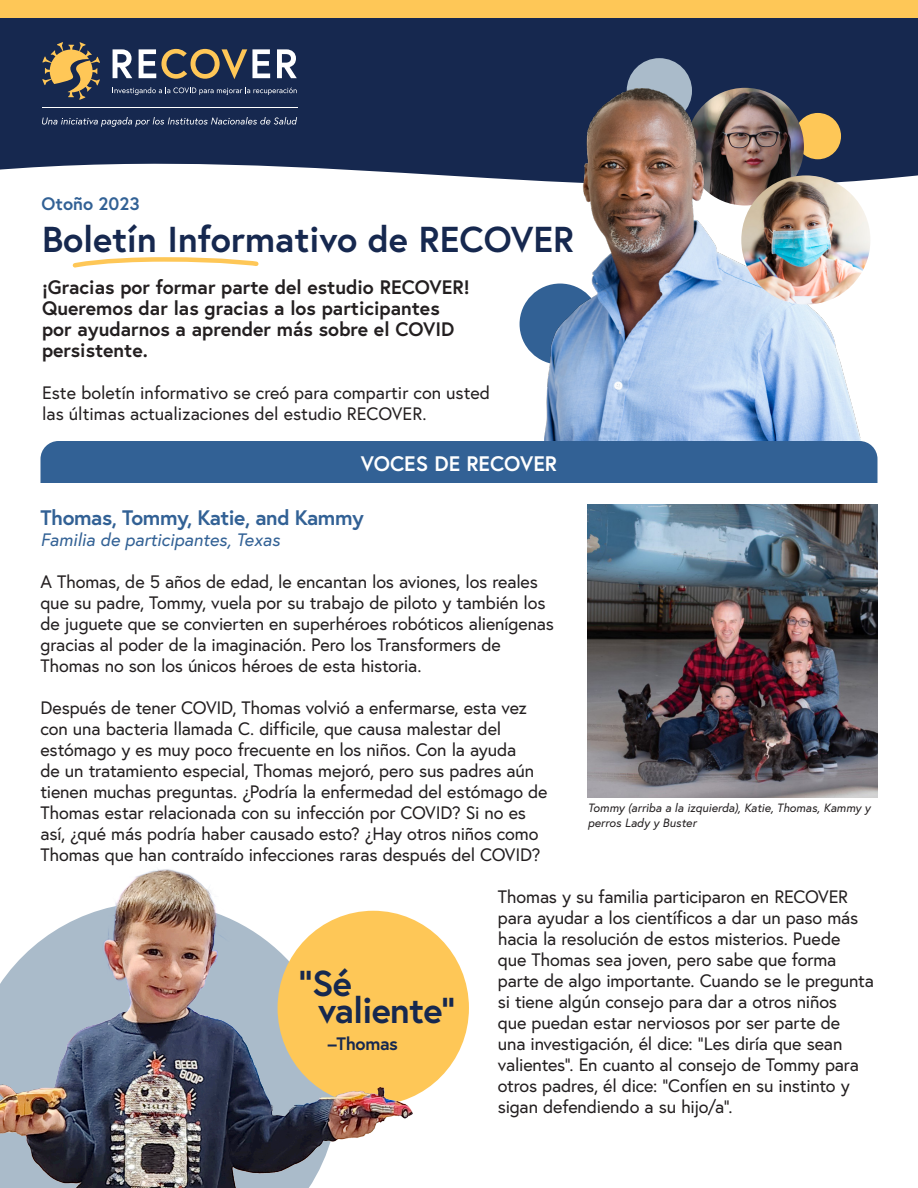
<style>
.page{position:relative;width:918px;height:1188px;background:#fff}
.page>*{position:absolute;margin:0;border:0;box-sizing:border-box;transform-origin:0 0}
.H2{font:700 36px "Europa";color:#16284f}
.H4{font:700 36px "Europa";letter-spacing:-.02em;color:#16284f}
.H4-2{font:700 21px "Europa";letter-spacing:-.02em;color:#326195}
.H2_Caps{font:700 21px "Europa";color:#fff}
.Opening_para_text{font:700 19.5px/21px "Europa";color:#231f20}
.t1{font:18px/21px "Europa";letter-spacing:-.01em;color:#231f20}
.H4-3{font:italic 18px "Europa";color:#326195}
.H3{font:700 18px "Europa";color:#326195}
.H4-4{font:700 18px "Europa";letter-spacing:-.02em;color:#16284f}
.t2{font:italic 12px/15px "Europa";letter-spacing:.005em;color:#231f20}
</style>
<div class="page">
<svg style="left:0;top:18px;width:918px;height:164px;background:#26365b"></svg>
<div style="left:0;top:0;width:918px;height:18px;background:#fec757"></div>
<div style="left:41px;top:441px;width:837px;height:42px;background:#326195"></div>
<svg style="left:72px;top:257px;width:187px;height:11px"></svg>
<div style="left:627px;top:58px;width:65px;height:65px;background:#aabbca;border-radius:50%"></div>
<div style="left:520px;top:284px;width:81px;height:81px;background:#326195;border-radius:50%"></div>
<div style="left:278px;top:911px;width:191px;height:194px;background:#fec757;border-radius:50%"></div>
<img style="left:544px;top:88px;width:317px;height:353px">
<img style="left:741px;top:175px;width:129px;height:130px;border-radius:65px">
<img style="left:587px;top:504px;width:291px;height:294px">
<img style="left:0;top:869px;width:412px;height:319px">
<svg style="left:113px;top:49px;width:19px;height:29px"></svg>
<svg style="left:139px;top:49px;width:131px;height:30px;background:#706e6c"></svg>
<svg style="left:277px;top:49px;width:20px;height:29px"></svg>
<svg style="left:42px;top:42px;width:58px;height:58px;background:#736852"></svg>
<hr style="left:42px;top:108px;width:255px;height:1px;background:#fff">
<svg style="left:113px;top:87px;width:184px;height:8px"></svg>
<svg style="left:42px;top:117px;width:255px;height:10px;background:#414f6f"></svg>
<p class="H3" style="left:42px;top:191px;width:99px">Otoño 2023</p>
<p class="H2" style="left:42px;top:215px;width:534px">Boletín Informativo de RECOVER</p>
<p class="Opening_para_text" style="left:42px;top:276px;width:429px">¡Gracias por formar parte del estudio RECOVER!<br>Queremos dar las gracias a los participantes por ayudarnos a aprender más sobre el COVID persistente.</p>
<p class="t1" style="left:42px;top:382px;width:450px">Este boletín informativo se creó para compartir con usted las últimas actualizaciones del estudio RECOVER.</p>
<p class="H2_Caps" style="left:361px;top:449px;width:198px">VOCES DE RECOVER</p>
<p class="H4-2" style="left:40px;top:503px;width:325px">Thomas, Tommy, Katie, and Kammy</p>
<p class="H4-3" style="left:40px;top:528px;width:241px">Familia de participantes, Texas</p>
<p class="t1" style="left:40px;top:571px;width:515px">A Thomas, de 5 años de edad, le encantan los aviones, los reales que su padre, Tommy, vuela por su trabajo de piloto y también los de juguete que se convierten en superhéroes robóticos alienígenas gracias al poder de la imaginación. Pero los Transformers de Thomas no son los únicos héroes de esta historia.</p>
<p class="t1" style="left:40px;top:697px;width:509px">Después de tener COVID, Thomas volvió a enfermarse, esta vez con una bacteria llamada C. difficile, que causa malestar del estómago y es muy poco frecuente en los niños. Con la ayuda<br>de un tratamiento especial, Thomas mejoró, pero sus padres aún tienen muchas preguntas. ¿Podría la enfermedad del estómago de Thomas estar relacionada con su infección por COVID? Si no es así, ¿qué más podría haber causado esto? ¿Hay otros niños como Thomas que han contraído infecciones raras después del COVID?</p>
<p class="t1" style="left:498px;top:886px;width:378px">Thomas y su familia participaron en RECOVER para ayudar a los científicos a dar un paso más hacia la resolución de estos misterios. Puede<br>que Thomas sea joven, pero sabe que forma parte de algo importante. Cuando se le pregunta si tiene algún consejo para dar a otros niños<br>que puedan estar nerviosos por ser parte de<br>una investigación, él dice: “Les diría que sean valientes”. En cuanto al consejo de Tommy para otros padres, él dice: “Confíen en su instinto y sigan defendiendo a su hijo/a”.</p>
<p class="t2" style="left:588px;top:800px;width:284px">Tommy (arriba a la izquierda), Katie, Thomas, Kammy y perros Lady y Buster</p>
<p class="H4" style="left:298px;top:959px;width:55px">“Sé</p>
<p class="H4" style="left:318px;top:986px;width:139px">valiente”</p>
<p class="H4-4" style="left:328px;top:1032px;width:72px">–Thomas</p>
</div>
